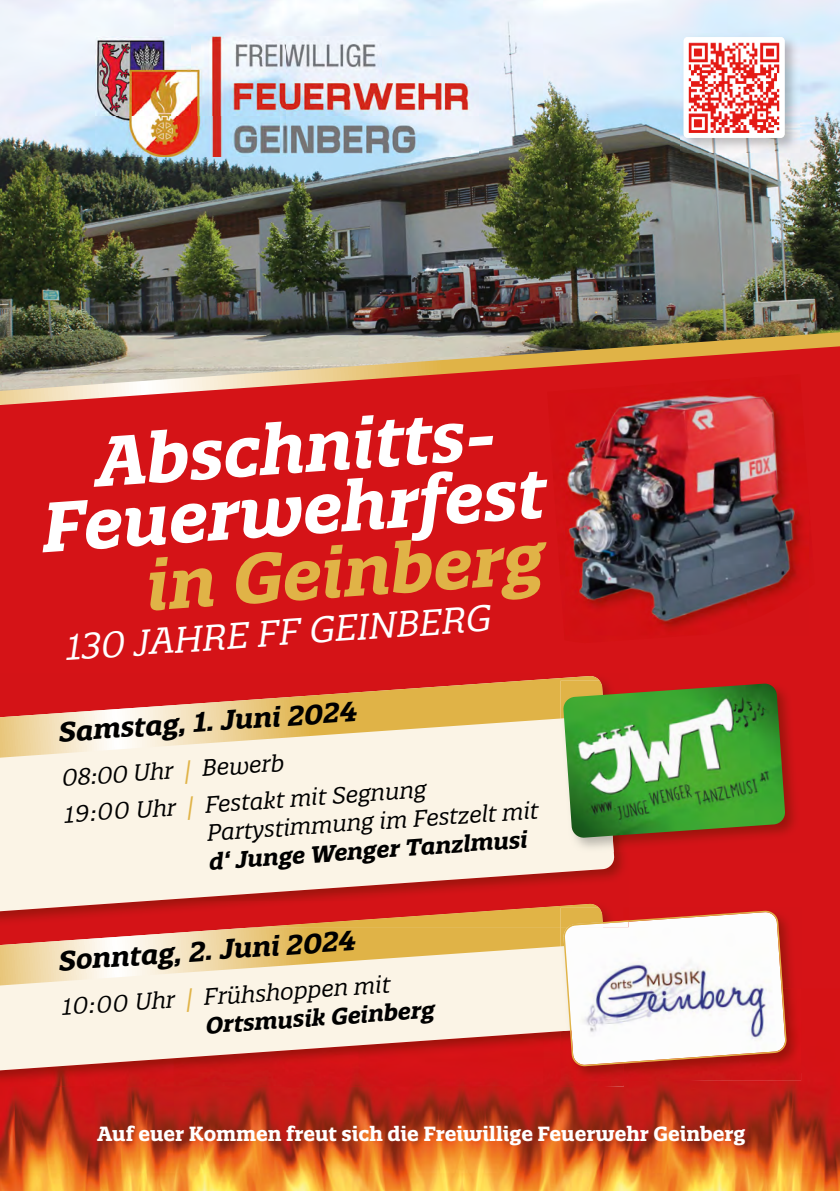
<style>
.page{position:relative;width:840px;height:1191px;background:#fff}
.page>*{position:absolute;margin:0;border:0;box-sizing:border-box;transform-origin:0 0}
.t1{font:italic 700 68.2px "Quatro Slab";color:#fff}
.t2{font:italic 700 68.2px "Quatro Slab";color:#e0b347}
.t3{font:italic 35.6px "Quatro Slab";color:#fff}
.t4{font:italic 700 27px "Quatro Slab";color:#000}
.t5{font:italic 22.8px/28.4px "Quatro Slab";color:#000}
.t6{font:italic 700 22.8px "Quatro Slab";color:#000}
.t7{font:700 20px "Quatro Slab";color:#fff}
.s1{color:#e0b347}
.s2{font-weight:700}
</style>
<div class="page">
<img style="left:0;top:0;width:839px;height:332px">
<div style="left:0;top:405px;width:839px;height:583px;background:#d51317"></div>
<img style="left:0;top:988px;width:839px;height:203px">
<svg style="left:0;top:332px;width:839px;height:73px;background:#bd7a62"></svg>
<img style="left:95px;top:36px;width:383px;height:121px">
<img style="left:680px;top:34px;width:118px;height:118px">
<img style="left:683px;top:37px;width:101px;height:101px">
<img style="left:0;top:1072px;width:623px;height:14px">
<svg style="left:0;top:1066px;width:560px;height:6px;background:#ca1c1d"></svg>
<img style="left:786px;top:907px;width:14px;height:81px">
<img style="left:623px;top:988px;width:177px;height:92px">
<img style="left:560px;top:1066px;width:63px;height:14px">
<div style="left:547px;top:374px;width:267px;height:269px;background:#d51317"></div>
<img style="left:565px;top:393px;width:243px;height:242px">
<img style="left:0;top:673px;width:628px;height:7px">
<img style="left:614px;top:852px;width:14px;height:55px">
<svg style="left:0;top:907px;width:786px;height:159px"></svg>
<img style="left:602px;top:907px;width:21px;height:13px">
<img style="left:560px;top:913px;width:42px;height:14px">
<img style="left:567px;top:920px;width:61px;height:7px">
<svg style="left:0;top:675px;width:614px;height:238px;background:#f2d0c4"></svg>
<svg style="left:0;top:676px;width:599px;height:81px;background:#e7a37c"></svg>
<img style="left:603px;top:680px;width:196px;height:172px">
<img style="left:560px;top:718px;width:53px;height:134px">
<img style="left:560px;top:680px;width:43px;height:38px">
<img style="left:562px;top:683px;width:223px;height:155px">
<h1 class="t1" style="left:93px;top:419px;width:405px;rotate:-4deg">Abschnitts-</h1>
<h1 class="t1" style="left:39px;top:484px;width:506px;rotate:-4deg">Feuerwehrfest</h1>
<h1 class="t2" style="left:143px;top:542px;width:400px;rotate:-4deg">in Geinberg</h1>
<h2 class="t3" style="left:65px;top:625px;width:427px;rotate:-4deg">130 JAHRE FF GEINBERG</h2>
<p class="t4" style="left:58px;top:715px;width:300px;rotate:-4deg">Samstag, 1. Juni 2024</p>
<p class="t5" style="left:61px;top:760px;width:362px;line-height:36.4px;rotate:-4deg">08:00 Uhr <span class="s1">|</span> Bewerb<br>19 :00 Uhr <span class="s1">|</span> Festakt mit Segnung</p>
<p class="t5" style="left:206px;top:819px;width:333px;rotate:-4deg">Partystimmung im Festzelt mit</p>
<p class="t6" style="left:208px;top:847px;width:321px;rotate:-4deg">d‘ Junge W enger T anzlmusi</p>
<p class="t4" style="left:58px;top:943px;width:299px;rotate:-4deg">Sonntag, 2. Juni 2024</p>
<p class="t5" style="left:203px;top:982px;width:231px;text-indent:-142px;rotate:-4deg">10:00 Uhr <span class="s1">|</span> Frühshoppen mit<br><span class="s2">Ortsmusik Geinberg</span></p>
<p class="t7" style="left:97px;top:1120px;width:649px">Auf euer Kommen freut sich die Freiwillige Feuerwehr Geinberg</p>
</div>
